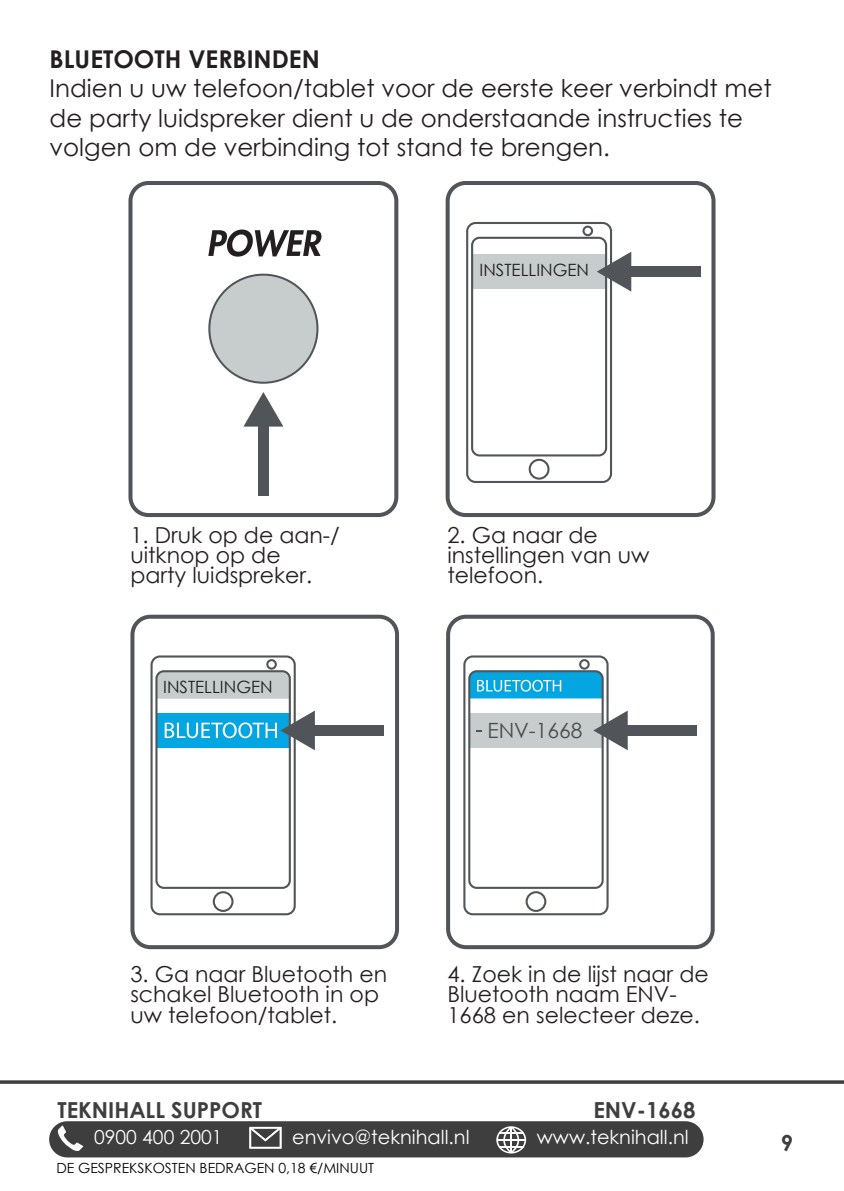
<style>
.page{position:relative;width:844px;height:1191px;background:#fff}
.page>*{position:absolute;margin:0;border:0;box-sizing:border-box;transform-origin:0 0}
.Brødtekst{font:24.5px/29.4px "Century Gothic";color:#231f20}
.Underrubrik{font:700 24.5px "Century Gothic";color:#231f20}
.Brødtekst-2{font:22.05px/20.3px "Century Gothic";color:#231f20}
.t1{font:700 22.05px "Century Gothic";color:#3e3e3f}
.TOC_underrubrik{font:21px "Century Gothic";color:#4b4c4d}
.t2{font:19.25px "Century Gothic";color:#fff}
.Brød_tabualtor{font:16.8px "Century Gothic";color:#231f20}
.t3{font:14px "Century Gothic";color:#000001}
</style>
<div class="page">
<hr style="left:0;top:1080px;width:843px;height:3px;background:#3e3e3f">
<div style="left:49px;top:1121px;width:654px;height:36px;background:#3e3e3f;border-radius:18px"></div>
<svg style="left:58px;top:1125px;width:26px;height:26px"></svg>
<svg style="left:249px;top:1126px;width:32px;height:22px"></svg>
<svg style="left:496px;top:1126px;width:30px;height:27px"></svg>
<div style="left:445px;top:181px;width:270px;height:336px;border:4px solid #515458;border-radius:18px"></div>
<div style="left:466px;top:222px;width:146px;height:261px;border:2px solid #515458;border-radius:8px"></div>
<div style="left:472px;top:254px;width:134px;height:35px;background:#c7cccd"></div>
<div style="left:471px;top:237px;width:136px;height:219px;border:2px solid #515458;border-radius:7px"></div>
<div style="left:528px;top:459px;width:21px;height:20px;border:2px solid #515458;border-radius:50%"></div>
<div style="left:582px;top:226px;width:11px;height:10px;border:2px solid #515458;border-radius:50%"></div>
<div style="left:629px;top:266px;width:71px;height:11px;background:#515458"></div>
<svg style="left:597px;top:252px;width:34px;height:40px"></svg>
<div style="left:128px;top:181px;width:270px;height:336px;border:4px solid #515458;border-radius:18px"></div>
<div style="left:209px;top:275px;width:108px;height:108px;background:#c7cccd;border-radius:50%"></div>
<div style="left:208px;top:274px;width:110px;height:110px;border:2px solid #515458;border-radius:50%"></div>
<div style="left:258px;top:425px;width:10px;height:70px;background:#515458"></div>
<svg style="left:244px;top:392px;width:39px;height:34px"></svg>
<svg style="left:208px;top:229px;width:114px;height:28px"></svg>
<div style="left:130px;top:614px;width:269px;height:335px;border:4px solid #515458;border-radius:18px"></div>
<div style="left:150px;top:655px;width:146px;height:260px;border:2px solid #515458;border-radius:8px"></div>
<div style="left:158px;top:673px;width:130px;height:25px;background:#c7cccd"></div>
<div style="left:156px;top:713px;width:134px;height:35px;background:#04a6e1"></div>
<div style="left:155px;top:670px;width:136px;height:219px;border:2px solid #515458;border-radius:7px"></div>
<div style="left:213px;top:891px;width:20px;height:21px;border:2px solid #515458;border-radius:50%"></div>
<div style="left:266px;top:659px;width:11px;height:10px;border:2px solid #515458;border-radius:50%"></div>
<div style="left:313px;top:725px;width:70px;height:10px;background:#515458"></div>
<svg style="left:165px;top:710px;width:150px;height:40px"></svg>
<div style="left:446px;top:614px;width:268px;height:335px;border:4px solid #515458;border-radius:18px"></div>
<div style="left:463px;top:655px;width:145px;height:260px;border:2px solid #515458;border-radius:8px"></div>
<div style="left:469px;top:712px;width:133px;height:35px;background:#c7cccd"></div>
<svg style="left:476px;top:730px;width:6px;height:2px"></svg>
<div style="left:468px;top:670px;width:135px;height:219px;border:2px solid #515458;border-radius:7px"></div>
<div style="left:525px;top:891px;width:21px;height:21px;border:2px solid #515458;border-radius:50%"></div>
<div style="left:579px;top:659px;width:10px;height:10px;border:2px solid #515458;border-radius:50%"></div>
<svg style="left:469px;top:671px;width:133px;height:27px;background:#1fa8db"></svg>
<div style="left:626px;top:725px;width:70px;height:10px;background:#515458"></div>
<svg style="left:593px;top:710px;width:34px;height:40px"></svg>
<p class="Underrubrik" style="left:50px;top:40px;width:271px">BLUETOOTH VERBINDEN</p>
<p class="Brødtekst" style="left:50px;top:73px;width:723px">Indien u uw telefoon/tablet voor de eerste keer verbindt met de party luidspreker dient u de onderstaande instructies te volgen om de verbinding tot stand te brengen.</p>
<p class="Brød_tabualtor" style="left:479px;top:258px;width:111px">INSTELLINGEN</p>
<p class="Brødtekst-2" style="left:130px;top:524px;width:211px">1. Druk op de aan-/ uitknop op de party luidspreker.</p>
<p class="Brød_tabualtor" style="left:163px;top:674px;width:111px">INSTELLINGEN</p>
<p class="Brødtekst-2" style="left:447px;top:524px;width:203px">2. Ga naar de instellingen van uw telefoon.</p>
<p class="TOC_underrubrik" style="left:487px;top:716px;width:97px">ENV-1668</p>
<p class="Brødtekst-2" style="left:130px;top:963px;width:258px">3. Ga naar Bluetooth en schakel Bluetooth in op uw telefoon/tablet.</p>
<p class="t1" style="left:57px;top:1093px;width:206px">TEKNIHALL SUPPORT</p>
<p class="Brødtekst-2" style="left:447px;top:963px;width:263px">4. Zoek in de lijst naar de<br>Bluetooth naam ENV-<br>1668 en selecteer deze.</p>
<p class="t1" style="left:593px;top:1093px;width:104px">ENV-1668</p>
<p class="t2" style="left:94px;top:1123px;width:130px">0900 400 2001</p>
<p class="t2" style="left:292px;top:1123px;width:179px">envivo@teknihall.nl</p>
<p class="t2" style="left:536px;top:1123px;width:153px">www.teknihall.nl</p>
<p class="t3" style="left:56px;top:1158px;width:319px">DE GESPREKSKOSTEN BEDRAGEN 0,18 €/MINUUT</p>
<p class="t1" style="left:780px;top:1126px;width:14px">9</p>
</div>
